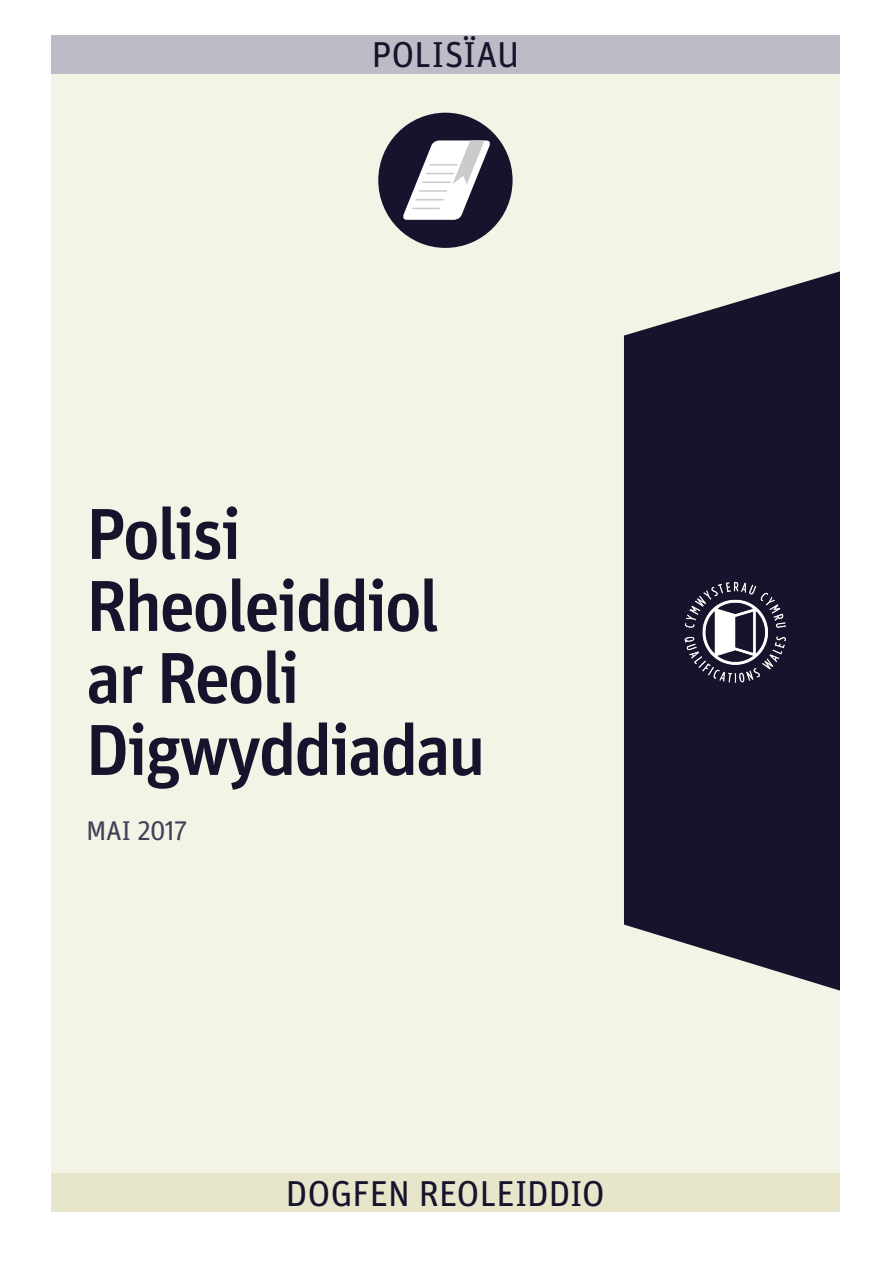
<style>
.page{position:relative;width:893px;height:1263px;background:#fff}
.page>*{position:absolute;margin:0;border:0;box-sizing:border-box;transform-origin:0 0}
.t1{font:500 72px/72px "Unit OT";letter-spacing:-.04em;color:#15142c}
.t2{font:36px "Unit OT";letter-spacing:-.01em;color:#15142c}
.t3{font:27px "Unit OT";letter-spacing:-.025em;color:#443e57}
</style>
<div class="page">
<div style="left:51px;top:50px;width:789px;height:1162px;background:#f3f3e6"></div>
<svg style="left:624px;top:271px;width:216px;height:720px;background:#2e2d41"></svg>
<img style="left:683px;top:579px;width:105px;height:107px">
<div style="left:51px;top:1174px;width:789px;height:38px;background:#e7e6cb"></div>
<div style="left:51px;top:35px;width:789px;height:38px;background:#bebbc6"></div>
<div style="left:378px;top:113px;width:135px;height:135px;background:#15142c;border-radius:50%"></div>
<svg style="left:403px;top:140px;width:87px;height:80px"></svg>
<p class="t2" style="left:371px;top:32px;width:150px">POLISÏAU</p>
<p class="t1" style="left:86px;top:497px;width:402px">Polisi<br>Rheoleiddiol ar Reoli<br>Digwyddiadau</p>
<p class="t3" style="left:86px;top:813px;width:104px">MAI 2017</p>
<p class="t2" style="left:286px;top:1170px;width:321px">DOGFEN REOLEIDDIO</p>
</div>
